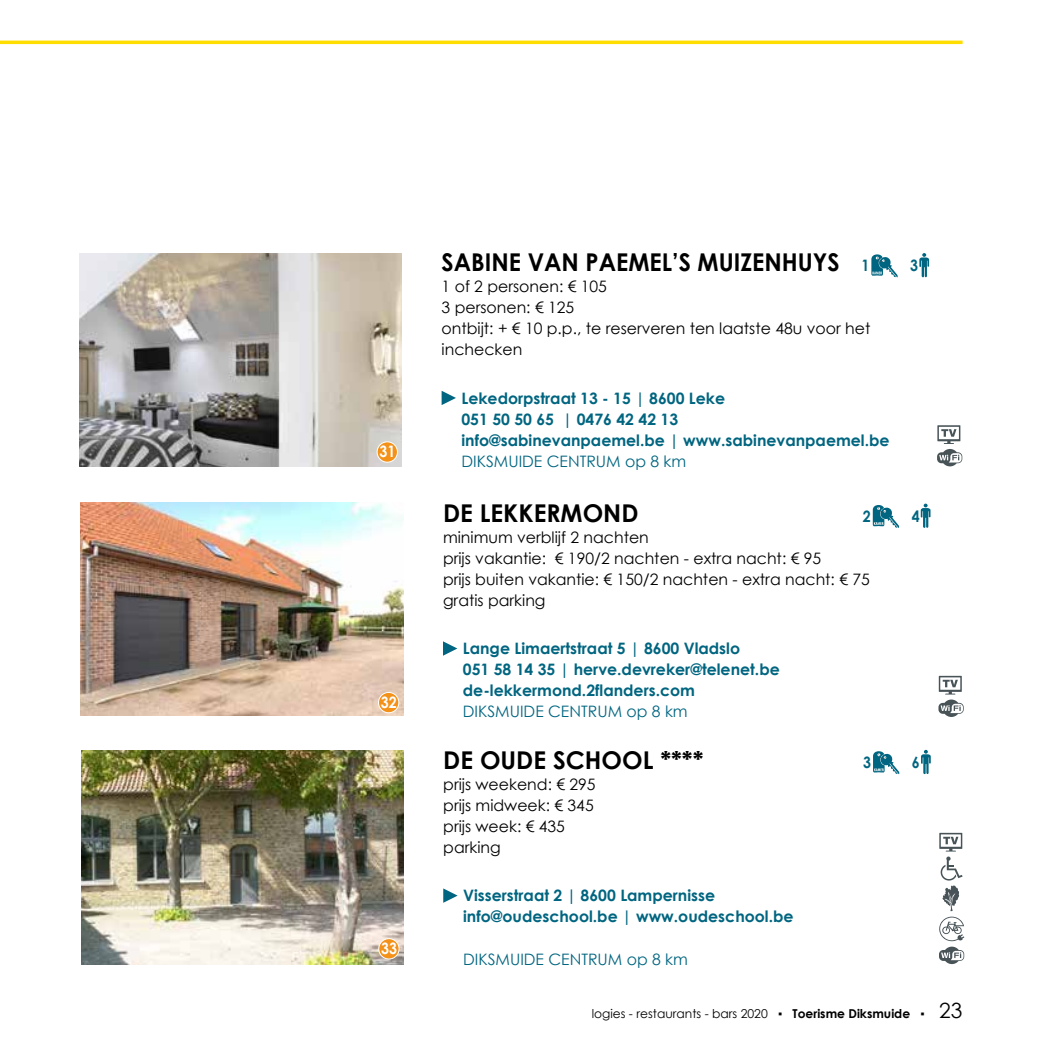
<style>
.page{position:relative;width:1042px;height:1042px;background:#fff}
.page>*{position:absolute;margin:0;border:0;box-sizing:border-box;transform-origin:0 0}
.t1{font:700 24.5px "Century Gothic";color:#000}
.t2{font:700 24.5px "Century Gothic";color:#000;scale:.96 1}
.t3{font:15.75px/21px "Century Gothic";color:#000}
.t4{font:700 15.75px/21px "Century Gothic";color:#006580}
.t5{font:15.75px "Century Gothic";color:#006580}
.t6{font:700 15.75px "Century Gothic";color:#006580;scale:.9 1}
.t7{font:700 15.75px "Century Gothic";color:#fff;scale:.9 1}
.t8{font:12.25px "Century Gothic";color:#000}
.s1{font-family:"Arial"}
.s2{font-weight:700}
.s3{font-size:21px}
</style>
<div class="page">
<hr style="left:0;top:41px;width:962px;height:3px;background:#fd0">
<svg style="left:441px;top:391px;width:15px;height:14px"></svg>
<img style="left:79px;top:253px;width:323px;height:213px">
<svg style="left:919px;top:253px;width:10px;height:25px"></svg>
<svg style="left:871px;top:254px;width:26px;height:23px"></svg>
<svg style="left:937px;top:425px;width:25px;height:41px"></svg>
<div style="left:377px;top:442px;width:20px;height:20px;background:#f39118;border-radius:50%"></div>
<div style="left:377px;top:441px;width:21px;height:22px;border:1px solid #fff;border-radius:50%"></div>
<svg style="left:443px;top:641px;width:14px;height:15px"></svg>
<img style="left:81px;top:502px;width:322px;height:214px">
<svg style="left:921px;top:504px;width:9px;height:24px"></svg>
<svg style="left:873px;top:505px;width:26px;height:23px"></svg>
<svg style="left:938px;top:676px;width:25px;height:41px"></svg>
<div style="left:378px;top:692px;width:21px;height:21px;background:#f39118;border-radius:50%"></div>
<div style="left:378px;top:692px;width:21px;height:21px;border:1px solid #fff;border-radius:50%"></div>
<img style="left:81px;top:751px;width:322px;height:213px">
<svg style="left:443px;top:888px;width:15px;height:15px"></svg>
<svg style="left:921px;top:750px;width:10px;height:25px"></svg>
<svg style="left:873px;top:751px;width:26px;height:23px"></svg>
<svg style="left:939px;top:833px;width:25px;height:131px"></svg>
<div style="left:379px;top:938px;width:20px;height:21px;background:#f39118;border-radius:50%"></div>
<div style="left:378px;top:938px;width:21px;height:21px;border:1px solid #fff;border-radius:50%"></div>
<p class="t7" style="left:379px;top:440px;width:19px">31</p>
<p class="t7" style="left:381px;top:690px;width:19px">32</p>
<p class="t7" style="left:381px;top:936px;width:19px">33</p>
<h1 class="t2" style="left:441px;top:244px;width:416px">SABINE VAN PAEMEL’S MUIZENHUYS</h1>
<p class="t3" style="left:441px;top:276px;width:430px">1 of 2 personen: € 105<br>3 personen: € 125<br>ontbijt: + € 10 p.p., te reserveren ten laatste 48u voor het inchecken</p>
<p class="t6" style="left:861px;top:254px;width:10px">1</p>
<p class="t6" style="left:910px;top:254px;width:10px">3</p>
<p class="t4" style="left:461px;top:387px;width:430px">Lekedorpstraat 13 - 15 | 8600 Leke<br>051 50 50 65 | 0476 42 42 13<br>info@sabinevanpaemel.be | www.sabinevanpaemel.be</p>
<p class="t5" style="left:461px;top:450px;width:226px">DIKSMUIDE CENTRUM op 8 km</p>
<h1 class="t1" style="left:443px;top:494px;width:197px">DE LEKKERMOND</h1>
<p class="t3" style="left:443px;top:526px;width:428px">minimum verblijf 2 nachten<br>prijs vakantie: € 190/2 nachten - extra nacht: € 95<br>prijs buiten vakantie: € 150/2 nachten - extra nacht: € 75 gratis parking</p>
<p class="t6" style="left:863px;top:504px;width:10px">2</p>
<p class="t6" style="left:911px;top:504px;width:10px">4</p>
<p class="t4" style="left:463px;top:637px;width:318px">Lange Limaertstraat 5 | 8600 Vladslo<br>051 58 14 35 | herve.devreker@telenet.be de-lekkermond.2flanders.com</p>
<p class="t5" style="left:463px;top:701px;width:226px">DIKSMUIDE CENTRUM op 8 km</p>
<h1 class="t1" style="left:443px;top:741px;width:262px">DE OUDE SCHOOL ****</h1>
<p class="t3" style="left:443px;top:773px;width:154px">prijs weekend: € 295 prijs midweek: € 345 prijs week: € 435 parking</p>
<p class="t4" style="left:463px;top:884px;width:332px">Visserstraat 2 | 8600 Lampernisse info@oudeschool.be | www.oudeschool.be</p>
<p class="t5" style="left:463px;top:948px;width:226px">DIKSMUIDE CENTRUM op 8 km</p>
<p class="t6" style="left:863px;top:750px;width:10px">3</p>
<p class="t6" style="left:912px;top:750px;width:10px">6</p>
<p class="t8" style="left:592px;top:1005px;width:372px">logies - restaurants - bars 2020 <span class="s1">▪</span> <span class="s2">Toerisme Diksmuide</span> <span class="s1">▪</span> <span class="s3">23</span></p>
</div>
